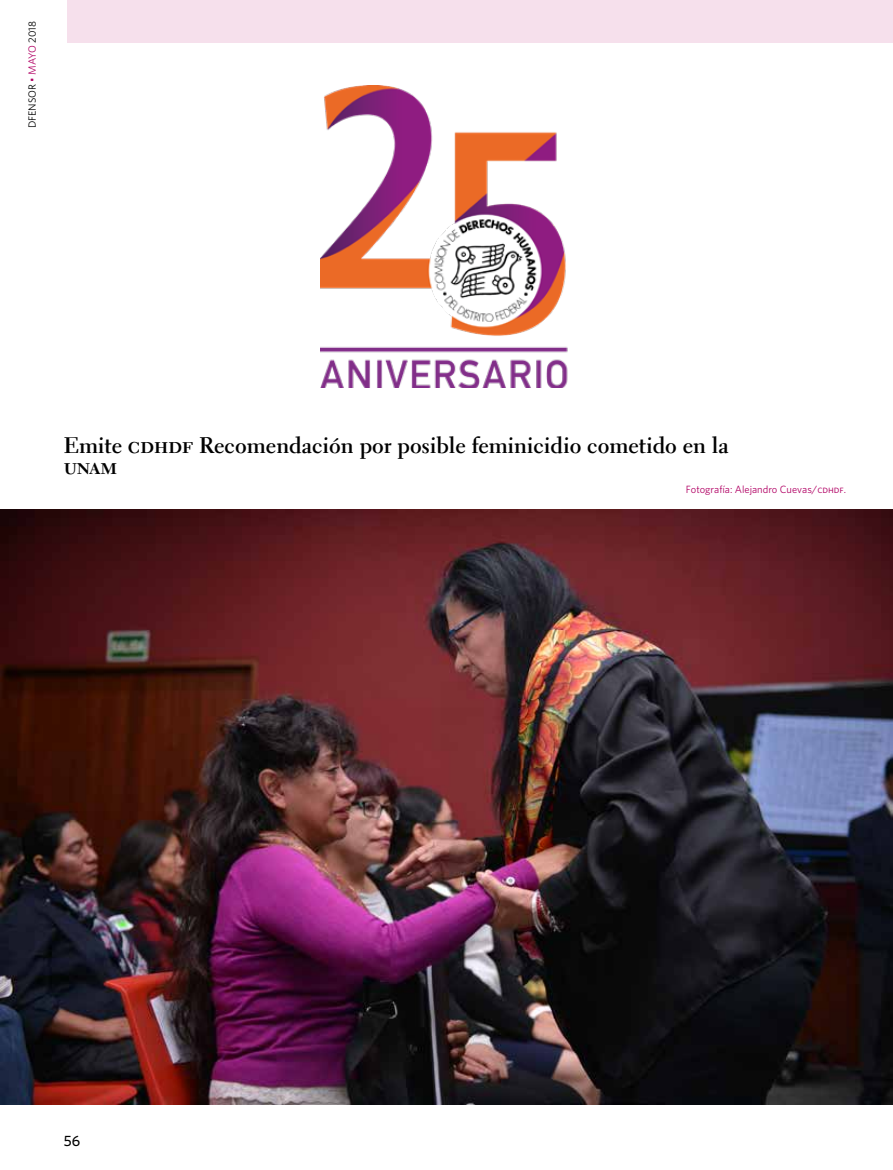
<style>
.page{position:relative;width:893px;height:1170px;background:#fff}
.page>*{position:absolute;margin:0;border:0;box-sizing:border-box;transform-origin:0 0}
.t1{font:700 22.5px/21px "Electra LT Std";color:#000}
.t2{font:500 15px "Whitney";color:#000}
.t3{font:10.5px "Whitney";color:#b10064}
.t4{font:10.5px "Whitney";color:#000}
.s1{color:#b10064}
.s2{font-family:"Whitney Book SC"}
</style>
<div class="page">
<div style="left:68px;top:0;width:825px;height:43px;background:#f6e0ec"></div>
<img style="left:0;top:509px;width:893px;height:595px">
<img style="left:320px;top:85px;width:248px;height:302px">
<p class="t4" style="left:26px;top:128px;width:109px;rotate:-90deg">DFENSOR <span class="s1">• MAYO</span> 2018</p>
<p class="t1" style="left:64px;top:435px;width:667px">Emite cdhdf Recomendación por posible feminicidio cometido en la unam</p>
<p class="t3" style="left:686px;top:483px;width:162px">Fotografía: Alejandro Cuevas/<span class="s2">cdhdf</span>.</p>
<p class="t2" style="left:64px;top:1131px;width:18px">56</p>
</div>
